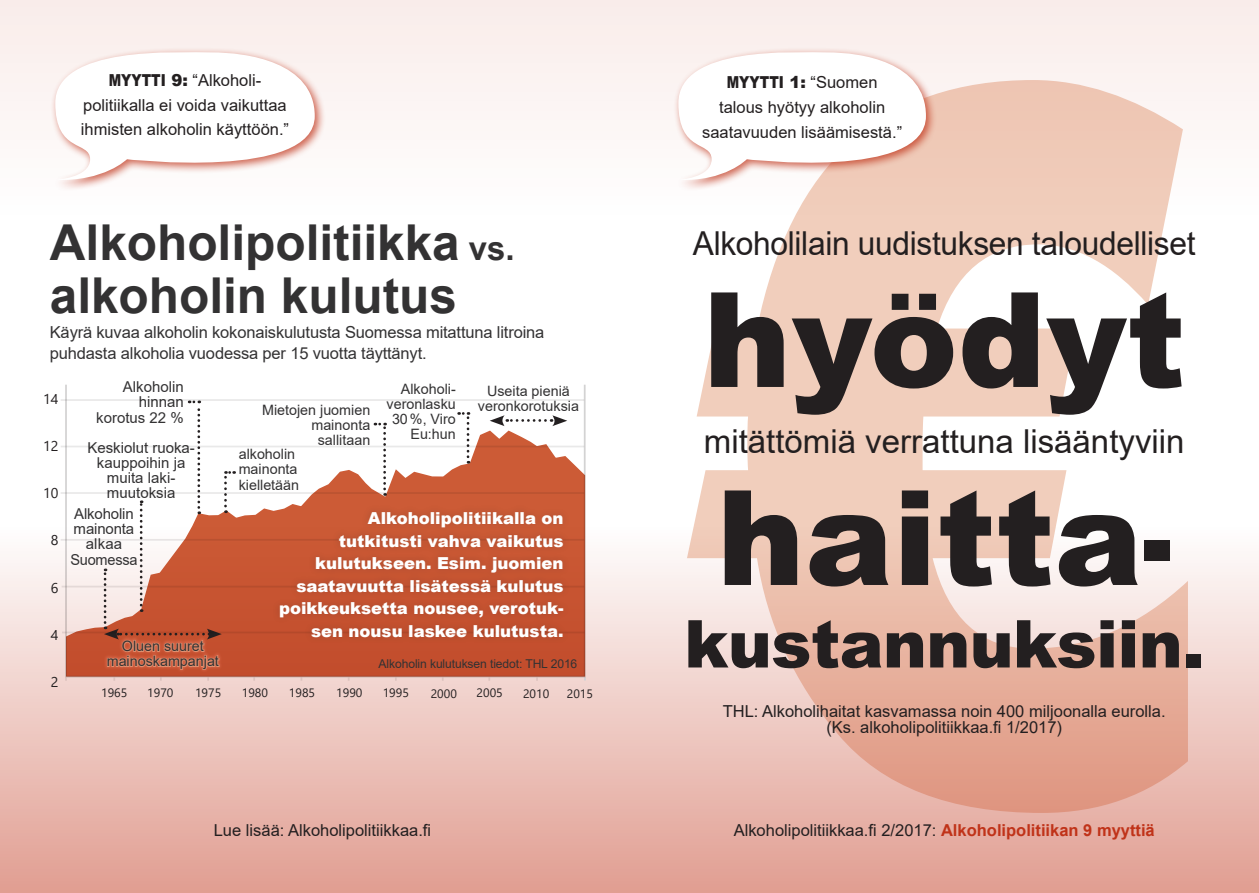
<style>
.page{position:relative;width:1259px;height:893px;background:#fff}
.page>*{position:absolute;margin:0;border:0;box-sizing:border-box;transform-origin:0 0}
.M-_Nosto{font:900 990px "Arial";color:#f1cebc;scale:.8 1}
.M-_Nosto-2{font:900 132px "Arial";color:#231f20}
.M-_Nosto-3{font:900 66px "Arial";letter-spacing:-.01em;color:#231f20}
.O_-_Otsikko__iso{font:700 49.5px "Arial";color:#333233}
.M-_Nosto-4{font:33px "Arial";letter-spacing:-.01em;color:#231f20;scale:.96 1}
.M-_Nosto-5{font:33px "Arial";letter-spacing:-.01em;color:#231f20}
.M-_Nosto-6{font:16.5px/24.8px "Arial";color:#231f20;text-align:center}
.M-_Nosto-7{font:900 16.5px/22.5px "Arial";color:#fff;text-align:right}
.M-_Kuvateksti{font:16.5px/20.7px "Arial";letter-spacing:-.01em;color:#333233}
.M-_Nosto-8{font:900 16.5px "Arial";color:#231f20;scale:.8 1}
.M-_Kuvateksti-2{font:15px/15px "Arial";color:#333233;text-align:center}
.M-_Kuvateksti-3{font:14.25px/15px "Arial";color:#333233;text-align:right}
.t1{font:14.1px "Segoe UI";color:#231f20}
.t2{font:12.15px "Segoe UI";color:#231f20}
.M-_Kuvateksti-4{font:12.15px "Arial";letter-spacing:-.01em;color:#333233}
.s1{font-weight:900}
.s2{font-size:33px}
.s3{font-weight:400}
.s4{font-weight:700;color:#c03319}
</style>
<div class="page">
<div style="left:0;top:440px;width:1259px;height:453px;background:linear-gradient(to bottom,#fff,#e2a195)"></div>
<div style="left:0;top:0;width:1259px;height:274px;background:linear-gradient(to right,#fdf8f7,#fcf7f6)"></div>
<div style="left:673px;top:47px;width:263px;height:144px;background:#c03319;opacity:.75"></div>
<svg style="left:678px;top:46px;width:248px;height:136px"></svg>
<div style="left:50px;top:47px;width:276px;height:144px;background:#c03319;opacity:.75"></div>
<svg style="left:55px;top:46px;width:260px;height:136px"></svg>
<svg style="left:68px;top:429px;width:518px;height:248px"></svg>
<svg style="left:458px;top:412px;width:11px;height:52px"></svg>
<svg style="left:375px;top:423px;width:11px;height:73px"></svg>
<svg style="left:490px;top:415px;width:77px;height:11px"></svg>
<div style="left:65px;top:502px;width:78px;height:68px;background:#fff"></div>
<div style="left:103px;top:636px;width:120px;height:37px;background:#c24d2c"></div>
<svg style="left:104px;top:401px;width:131px;height:270px"></svg>
<hr style="left:61px;top:399px;width:523px;height:2px;background:#231f20">
<hr style="left:61px;top:446px;width:523px;height:1px;background:#231f20">
<hr style="left:61px;top:492px;width:523px;height:2px;background:#231f20">
<hr style="left:61px;top:539px;width:523px;height:2px;background:#231f20">
<hr style="left:62px;top:586px;width:522px;height:1px;background:#231f20">
<hr style="left:62px;top:632px;width:522px;height:1px;background:#231f20">
<div style="left:272px;top:503px;width:299px;height:142px;background:#231f20;opacity:.2"></div>
<p class="M-_Nosto-6" style="left:109px;top:68px;width:154px"><span class="s1">MYYTTI 9:</span> “Alkoholi-</p>
<p class="M-_Nosto-6" style="left:81px;top:92px;width:210px;text-align:left">politiikalla ei voida vaikuttaa ihmisten alkoholin käyttöön.”</p>
<p class="O_-_Otsikko__iso" style="left:50px;top:207px;width:466px">Alkoholipolitiikka <span class="s2">vs.</span></p>
<p class="O_-_Otsikko__iso" style="left:50px;top:261px;width:409px">alkoholin kulutus</p>
<p class="M-_Kuvateksti" style="left:50px;top:322px;width:496px">Käyrä kuvaa alkoholin kokonaiskulutusta Suomessa mitattuna litroina puhdasta alkoholia vuodessa per 15 vuotta täyttänyt.</p>
<p class="t1" style="left:43px;top:388px;width:17px">14</p>
<p class="t1" style="left:43px;top:435px;width:17px">12</p>
<p class="t1" style="left:43px;top:482px;width:17px">10</p>
<p class="t1" style="left:51px;top:529px;width:9px">8</p>
<p class="t1" style="left:51px;top:576px;width:9px">6</p>
<p class="t1" style="left:51px;top:623px;width:9px">4</p>
<p class="t1" style="left:51px;top:670px;width:9px">2</p>
<p class="M-_Kuvateksti-2" style="left:123px;top:380px;width:62px;text-align:right">Alkoholin hinnan</p>
<p class="M-_Kuvateksti-2" style="left:96px;top:410px;width:89px">korotus 22 %</p>
<p class="M-_Kuvateksti-2" style="left:87px;top:440px;width:109px">Keskiolut ruoka&shy;kauppoihin ja muita laki-</p>
<p class="M-_Kuvateksti-2" style="left:107px;top:485px;width:70px">muutoksia</p>
<p class="M-_Kuvateksti-2" style="left:74px;top:506px;width:61px">Alkoholin</p>
<p class="M-_Kuvateksti-2" style="left:70px;top:522px;width:69px">mainonta alkaa<br>Suomessa</p>
<p class="M-_Kuvateksti-3" style="left:262px;top:402px;width:110px">Mietojen juomien mainonta sallitaan</p>
<p class="M-_Kuvateksti-3" style="left:239px;top:447px;width:58px">alkoholin</p>
<p class="M-_Kuvateksti-3" style="left:239px;top:462px;width:62px;text-align:left">mainonta kielletään</p>
<p class="M-_Kuvateksti-3" style="left:401px;top:381px;width:56px">Alkoholi-</p>
<p class="M-_Kuvateksti-3" style="left:386px;top:396px;width:71px">veronlasku<br>30%, Viro<br>Eu:hun</p>
<p class="M-_Kuvateksti-3" style="left:478px;top:383px;width:103px;text-align:center">Useita pieniä veronkorotuksia</p>
<p class="M-_Nosto-7" style="left:368px;top:507px;width:197px">Alkoholipolitiikalla on</p>
<p class="M-_Nosto-7" style="left:339px;top:529px;width:226px">tutkitusti vahva vaikutus</p>
<p class="M-_Nosto-7" style="left:279px;top:552px;width:286px">kulutukseen. Esim. juomien saatavuutta lisätessä kulutus poikkeuksetta nousee, verotuk&shy;sen nousu laskee kulutusta.</p>
<p class="M-_Kuvateksti-3" style="left:122px;top:639px;width:83px">Oluen suuret</p>
<p class="M-_Kuvateksti-3" style="left:107px;top:654px;width:114px">mainoskampanjat</p>
<p class="M-_Kuvateksti-4" style="left:379px;top:655px;width:200px">Alkoholin kulutuksen tiedot: THL 2016</p>
<p class="t2" style="left:101px;top:683px;width:28px">1965</p>
<p class="t2" style="left:147px;top:683px;width:28px">1970</p>
<p class="t2" style="left:195px;top:683px;width:28px">1975</p>
<p class="t2" style="left:242px;top:683px;width:28px">1980</p>
<p class="t2" style="left:289px;top:683px;width:28px">1985</p>
<p class="t2" style="left:336px;top:683px;width:28px">1990</p>
<p class="t2" style="left:383px;top:683px;width:28px">1995</p>
<p class="t2" style="left:431px;top:684px;width:28px">2000</p>
<p class="t2" style="left:476px;top:683px;width:28px">2005</p>
<p class="t2" style="left:523px;top:683px;width:28px">2010</p>
<p class="t2" style="left:567px;top:684px;width:28px">2015</p>
<p class="M-_Nosto-8" style="left:727px;top:70px;width:190px">MYYTTI 1: <span class="s3">“Suomen</span></p>
<p class="M-_Nosto-6" style="left:702px;top:95px;width:201px">talous hyötyy alkoholin saatavuuden lisäämisestä.”</p>
<p class="M-_Nosto" style="left:680px;top:-271px;width:662px">€</p>
<p class="M-_Nosto-4" style="left:693px;top:221px;width:525px">Alkoholilain uudistuksen taloudelliset</p>
<p class="M-_Nosto-2" style="left:703px;top:244px;width:483px">hyödyt</p>
<p class="M-_Nosto-5" style="left:704px;top:419px;width:482px">mitättömiä verrattuna lisääntyviin</p>
<p class="M-_Nosto-2" style="left:717px;top:442px;width:456px">haitta-</p>
<p class="M-_Nosto-3" style="left:684px;top:596px;width:521px">kustannuksiin.</p>
<p class="M-_Nosto-6" style="left:722px;top:699px;width:444px">THL: Alkoholihaitat kasvamassa noin 400 miljoonalla eurolla.</p>
<p class="M-_Nosto-6" style="left:826px;top:715px;width:237px">(Ks. alkoholipolitiikkaa.fi 1/2017)</p>
<p class="M-_Nosto-6" style="left:214px;top:818px;width:219px">Lue lisää: Alkoholipolitiikkaa.fi</p>
<p class="M-_Nosto-6" style="left:733px;top:818px;width:422px">Alkoholipolitiikkaa.fi 2/2017: <span class="s4">Alkoholipolitiikan 9 myyttiä</span></p>
</div>
